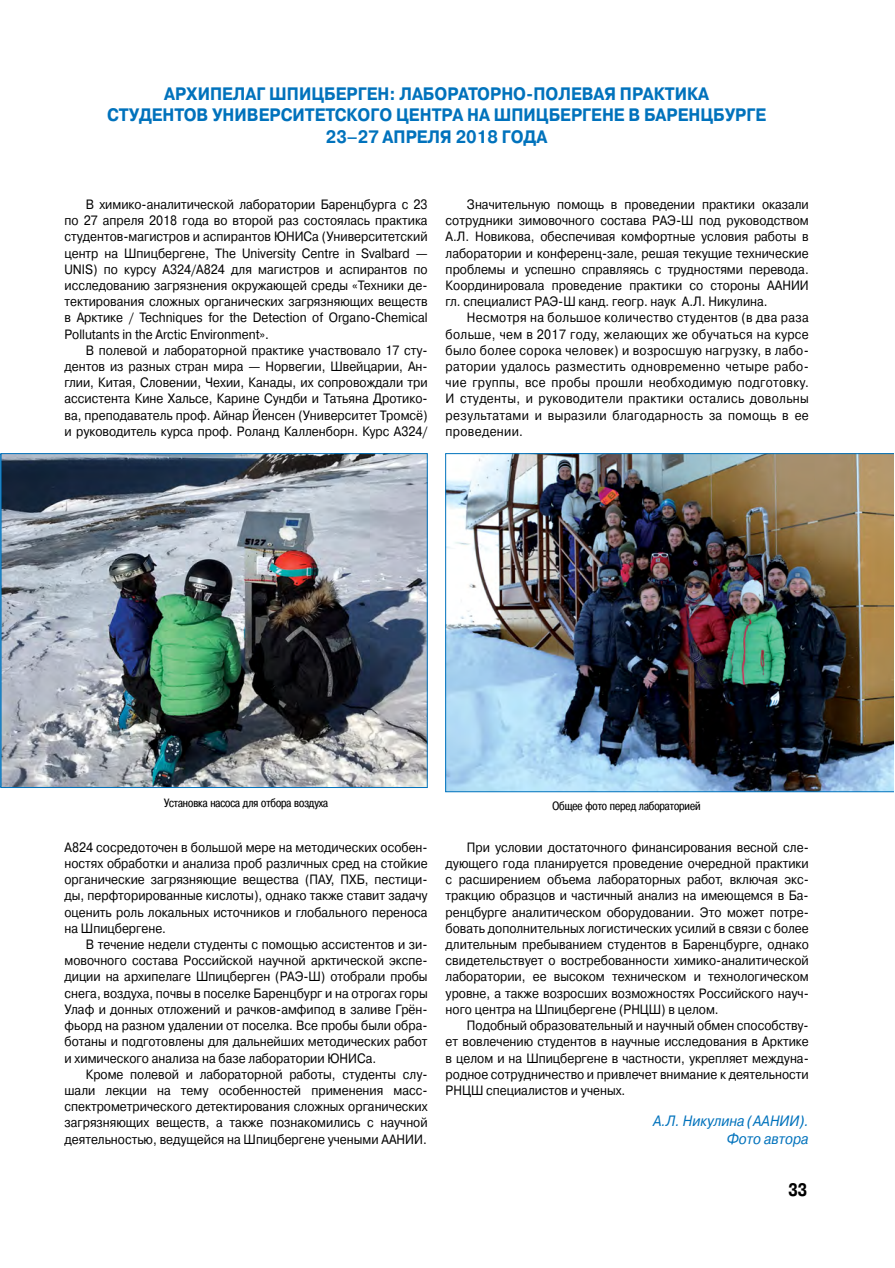
<style>
.page{position:relative;width:895px;height:1268px;background:#fff}
.page>*{position:absolute;margin:0;border:0;box-sizing:border-box;transform-origin:0 0}
.t1{font:700 18px/21.6px "Pragmatica C";color:#0072bc;text-align:center;scale:.9 1}
.t2{font:700 18px "Pragmatica Cond C";color:#000}
.t3{font:italic 15px/18px "Pragmatica C";color:#0072bc;text-align:right;scale:.9 1}
.t4{font:13.5px/16.2px "Pragmatica C";color:#000;text-align:justify;scale:.9 1}
.t5{font:12px "Pragmatica Cond C";color:#000}
</style>
<div class="page">
<img style="left:3px;top:455px;width:423px;height:331px">
<div style="left:1px;top:453px;width:427px;height:335px;border:1px solid #0072bc"></div>
<img style="left:445px;top:453px;width:449px;height:339px">
<h1 class="t1" style="left:107px;top:83px;width:734px">АРХИПЕЛАГ ШПИЦБЕРГЕН: ЛАБОРАТОРНО-ПОЛЕВАЯ ПРАКТИКА<br>СТУДЕНТОВ УНИВЕРСИТЕТСКОГО ЦЕНТРА НА ШПИЦБЕРГЕНЕ В БАРЕНЦБУРГЕ<br>23–27 АПРЕЛЯ 2018 ГОДА</h1>
<p class="t4" style="left:64px;top:196px;width:405px;text-indent:21px">В химико-аналитической лаборатории Баренцбурга с 23 по 27 апреля 2018 года во второй раз состоялась практика студентов-магистров и аспирантов ЮНИСа (Университетский центр на Шпицбергене, The University Centre in Svalbard — UNIS) по курсу А324/А824 для магистров и аспирантов по исследованию загрязнения окружающей среды «Техники де&shy;тектирования сложных органических загрязняющих веществ в Арктике / Techniques for the Detection of Organo-Chemical Pollutants in the Arctic Environment».</p>
<p class="t4" style="left:64px;top:342px;width:405px;text-indent:21px">В полевой и лабораторной практике участвовало 17 сту&shy;дентов из разных стран мира — Норвегии, Швейцарии, Ан&shy;глии, Китая, Словении, Чехии, Канады, их сопровождали три ассистента Кине Хальсе, Карине Сундби и Татьяна Дротико&shy;ва, преподаватель проф. Айнар Йенсен (Университет Тромсё) и руководитель курса проф. Роланд Калленборн. Курс А324/</p>
<p class="t4" style="left:446px;top:196px;width:405px;text-indent:21px">Значительную помощь в проведении практики оказали сотрудники зимовочного состава РАЭ-Ш под руководством А.Л. Новикова, обеспечивая комфортные условия работы в лаборатории и конференц-зале, решая текущие технические проблемы и успешно справляясь с трудностями перевода.<br>Координировала проведение практики со стороны ААНИИ гл. специалист РАЭ-Ш канд. геогр. наук А.Л. Никулина.</p>
<p class="t4" style="left:446px;top:310px;width:405px;text-indent:21px">Несмотря на большое количество студентов (в два раза больше, чем в 2017 году, желающих же обучаться на курсе было более сорока человек) и возросшую нагрузку, в лабо&shy;ратории удалось разместить одновременно четыре рабо&shy;чие группы, все пробы прошли необходимую подготовку.<br>И студенты, и руководители практики остались довольны результатами и выразили благодарность за помощь в ее проведении.</p>
<p class="t5" style="left:164px;top:796px;width:166px">Установка насоса для отбора воздуха</p>
<p class="t5" style="left:552px;top:799px;width:150px">Общее фото перед лабораторией</p>
<p class="t4" style="left:64px;top:839px;width:405px">А824 сосредоточен в большой мере на методических особен&shy;ностях обработки и анализа проб различных сред на стойкие органические загрязняющие вещества (ПАУ, ПХБ, пестици&shy;ды, перфторированные кислоты), однако также ставит задачу оценить роль локальных источников и глобального переноса на Шпицбергене.</p>
<p class="t4" style="left:64px;top:936px;width:405px;text-indent:21px">В течение недели студенты с помощью ассистентов и зи&shy;мовочного состава Российской научной арктической экспе&shy;диции на архипелаге Шпицберген (РАЭ-Ш) отобрали пробы снега, воздуха, почвы в поселке Баренцбург и на отрогах горы Улаф и донных отложений и рачков-амфипод в заливе Грён&shy;фьорд на разном удалении от поселка. Все пробы были обра&shy;ботаны и подготовлены для дальнейших методических работ и химического анализа на базе лаборатории ЮНИСа.</p>
<p class="t4" style="left:64px;top:1066px;width:405px;text-indent:21px">Кроме полевой и лабораторной работы, студенты слу&shy;шали лекции на тему особенностей применения масс&shy;спектрометрического детектирования сложных органических загрязняющих веществ, а также познакомились с научной деятельностью, ведущейся на Шпицбергене учеными ААНИИ.</p>
<p class="t4" style="left:446px;top:839px;width:405px;text-indent:21px">При условии достаточного финансирования весной сле&shy;дующего года планируется проведение очередной практики с расширением объема лабораторных работ, включая экс&shy;тракцию образцов и частичный анализ на имеющемся в Ба&shy;ренцбурге аналитическом оборудовании. Это может потре&shy;бовать дополнительных логистических усилий в связи с более длительным пребыванием студентов в Баренцбурге, однако свидетельствует о востребованности химико-аналитической лаборатории, ее высоком техническом и технологическом уровне, а также возросших возможностях Российского науч&shy;ного центра на Шпицбергене (РНЦШ) в целом.</p>
<p class="t4" style="left:446px;top:1017px;width:405px;text-indent:21px">Подобный образовательный и научный обмен способству&shy;ет вовлечению студентов в научные исследования в Арктике в целом и на Шпицбергене в частности, укрепляет междуна&shy;родное сотрудничество и привлечет внимание к деятельности РНЦШ специалистов и ученых.</p>
<p class="t3" style="left:653px;top:1111px;width:175px">А.Л. Никулина (ААНИИ).<br>Фото автора</p>
<h1 class="t2" style="left:788px;top:1179px;width:20px">33</h1>
</div>
